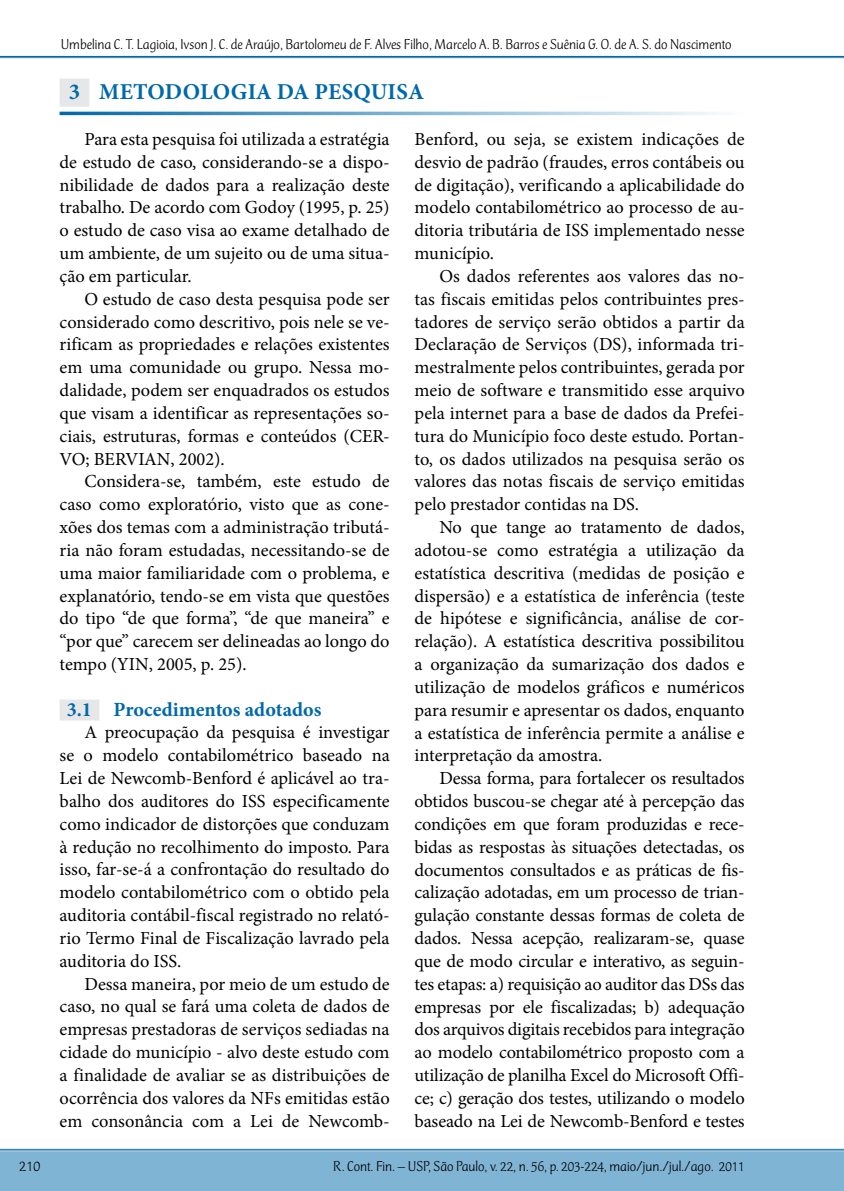
<style>
.page{position:relative;width:844px;height:1191px;background:#fff}
.page>*{position:absolute;margin:0;border:0;box-sizing:border-box;transform-origin:0 0}
.t1{font:700 22.75px "Minion Pro";color:#0069aa}
.t2{font:700 20.12px "Minion Pro";color:#0069aa}
.t3{font:18.38px/22.8px "Minion Pro";color:#000;text-align:justify}
.t4{font:300 15.75px "CT Mercurius Std";color:#000}
.t5{font:300 14.88px "CT Mercurius Std";color:#000}
</style>
<div class="page">
<div style="left:0;top:1151px;width:843px;height:40px;background:#80b4d5"></div>
<hr style="left:0;top:1149px;width:843px;height:2px;background:#e6e7e8">
<hr style="left:0;top:1148px;width:843px;height:2px;background:#3387bb">
<hr style="left:0;top:57px;width:843px;height:2px;background:#e6e7e8">
<hr style="left:0;top:56px;width:843px;height:2px;background:#0069aa">
<div style="left:60px;top:699px;width:39px;height:21px;background:#e6e7e8"></div>
<div style="left:60px;top:79px;width:29px;height:28px;background:#e6e7e8"></div>
<p class="t5" style="left:61px;top:37px;width:672px">Umbelina C. T. Lagioia, Ivson J. C. de Araújo, Bartolomeu de F. Alves Filho, Marcelo A. B. Barros e Suênia G. O. de A. S. do Nascimento</p>
<p class="t1" style="left:69px;top:76px;width:68px">3 Metodolo</p>
<p class="t1" style="left:231px;top:76px;width:154px">giada pesquisa</p>
<p class="t3" style="left:60px;top:128px;width:331px;text-indent:25px">Para esta pesquisa foi utilizada a estratégia de estudo de caso, considerando-se a dispo&shy;nibilidade de dados para a realização deste trabalho. De acordo com Godoy (1995, p. 25) o estudo de caso visa ao exame detalhado de um ambiente, de um sujeito ou de uma situa&shy;ção em particular.</p>
<p class="t3" style="left:60px;top:287px;width:331px;text-indent:25px">O estudo de caso desta pesquisa pode ser considerado como descritivo, pois nele se ve&shy;rificam as propriedades e relações existentes em uma comunidade ou grupo. Nessa mo&shy;dalidade, podem ser enquadrados os estudos que visam a identificar as representações so&shy;ciais, estruturas, formas e conteúdos (CER-VO; BERVIAN, 2002).</p>
<p class="t3" style="left:60px;top:470px;width:331px;text-indent:25px">Considera-se, também, este estudo de caso como exploratório, visto que as cone&shy;xões dos temas com a administração tributá&shy;ria não foram estudadas, necessitando-se de uma maior familiaridade com o problema, e explanatório, tendo-se em vista que questões do tipo “de que forma”, “de que maneira” e “por que” carecem ser delineadas ao longo do tempo (YIN, 2005, p. 25).</p>
<p class="t2" style="left:67px;top:695px;width:256px">3.1 Procedimentos adotados</p>
<p class="t3" style="left:60px;top:721px;width:331px;text-indent:25px">A preocupação da pesquisa é investigar se o modelo contabilométrico baseado na Lei de Newcomb-Benford é aplicável ao tra&shy;balho dos auditores do ISS especificamente como indicador de distorções que conduzam à redução no recolhimento do imposto. Para isso, far-se-á a confrontação do resultado do modelo contabilométrico com o obtido pela auditoria contábil-fiscal registrado no relató&shy;rio Termo Final de Fiscalização lavrado pela auditoria do ISS.</p>
<p class="t3" style="left:60px;top:972px;width:331px;text-indent:25px">Dessa maneira, por meio de um estudo de caso, no qual se fará uma coleta de dados de empresas prestadoras de serviços sediadas na cidade do município - alvo deste estudo com a finalidade de avaliar se as distribuições de ocorrência dos valores da NFs emitidas estão em consonância com a Lei de Newcomb-</p>
<p class="t3" style="left:414px;top:128px;width:331px">Benford, ou seja, se existem indicações de desvio de padrão (fraudes, erros contábeis ou de digitação), verificando a aplicabilidade do modelo contabilométrico ao processo de au&shy;ditoria tributária de ISS implementado nesse município.</p>
<p class="t3" style="left:414px;top:265px;width:331px;text-indent:25px">Os dados referentes aos valores das no&shy;tas fiscais emitidas pelos contribuintes pres&shy;tadores de serviço serão obtidos a partir da Declaração de Serviços (DS), informada tri&shy;mestralmente pelos contribuintes, gerada por meio de software e transmitido esse arquivo pela internet para a base de dados da Prefei&shy;tura do Município foco deste estudo. Portan&shy;to, os dados utilizados na pesquisa serão os valores das notas fiscais de serviço emitidas pelo prestador contidas na DS.</p>
<p class="t3" style="left:414px;top:516px;width:331px;text-indent:25px">No que tange ao tratamento de dados, adotou-se como estratégia a utilização da estatística descritiva (medidas de posição e dispersão) e a estatística de inferência (teste de hipótese e significância, análise de cor&shy;relação). A estatística descritiva possibilitou a organização da sumarização dos dados e utilização de modelos gráficos e numéricos para resumir e apresentar os dados, enquanto a estatística de inferência permite a análise e interpretação da amostra.</p>
<p class="t3" style="left:414px;top:767px;width:331px;text-indent:25px">Dessa forma, para fortalecer os resultados obtidos buscou-se chegar até à percepção das condições em que foram produzidas e rece&shy;bidas as respostas às situações detectadas, os documentos consultados e as práticas de fis&shy;calização adotadas, em um processo de trian&shy;gulação constante dessas formas de coleta de dados. Nessa acepção, realizaram-se, quase que de modo circular e interativo, as seguin&shy;tes etapas: a) requisição ao auditor das DSs das empresas por ele fiscalizadas; b) adequação dos arquivos digitais recebidos para integração ao modelo contabilométrico proposto com a utilização de planilha Excel do Microsoft Offi&shy;ce; c) geração dos testes, utilizando o modelo baseado na Lei de Newcomb-Benford e testes</p>
<p class="t4" style="left:19px;top:1157px;width:22px">210</p>
<p class="t5" style="left:333px;top:1158px;width:413px">R. Cont. Fin. – USP, São Paulo, v. 22, n. 56, p. 203-224, maio/jun./jul./ago. 2011</p>
</div>
